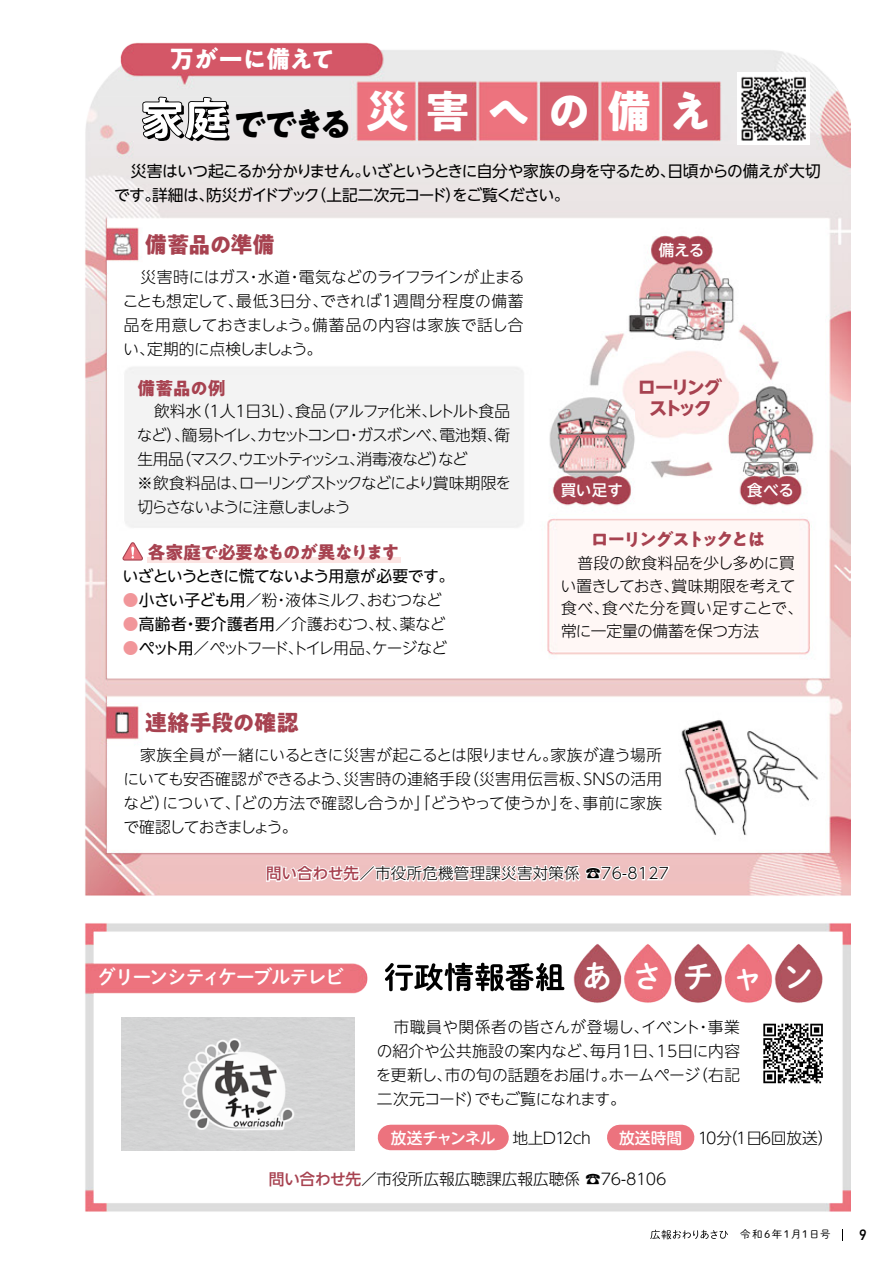
<style>
.page{position:relative;width:893px;height:1263px;background:#fff}
.page>*{position:absolute;margin:0;border:0;box-sizing:border-box;transform-origin:0 0}
.t1{font:700 44.55px "PA1 Gothic Std";letter-spacing:.36em;color:#fff}
.t2{font:30.75px "DNP Shuei M Go Std B";letter-spacing:.64em;color:#fff}
.t3{font:700 24px "PA1 Gothic Std";letter-spacing:-.005em;color:#fff}
.t4{font:700 22.5px "PA1 Gothic Std";letter-spacing:-.03em;color:#a74250}
.t5{font:19.2px "DNP Shuei M Go Std B";letter-spacing:-.075em;color:#fff}
.t6{font:700 18px "PA1 Gothic Std";letter-spacing:-.05em;color:#a74250}
.t7{font:700 18px "PA1 Gothic Std";letter-spacing:-.135em;color:#a74250}
.t8{font:700 18px/21px "UD Shin Go NT Pr 6 N";letter-spacing:-.13em;color:#a74250;text-align:center}
.t9{font:700 18px "PA1 Gothic Std";letter-spacing:-.075em;color:#a74250}
.t10{font:300 15.75px/24px "UD Shin Go NT Pr 6 N";letter-spacing:-.02em;color:#000;text-align:justify}
.t11{font:300 15.75px/22.5px "UD Shin Go NT Pro";letter-spacing:-.04em;color:#000}
.t12{font:300 15.75px/24px "UD Shin Go NT Pro";letter-spacing:-.09em;color:#000}
.t13{font:15.75px/24px "UD Shin Go NT Pro";letter-spacing:-.05em;color:#000}
.t14{font:300 15.75px "UD Shin Go NT Pro";letter-spacing:-.01em;color:#000}
.t15{font:300 15.75px "UD Shin Go NT Pro";letter-spacing:-.095em;color:#000}
.t16{font:300 15.75px "UD Shin Go NT Pro";letter-spacing:-.065em;color:#000}
.t17{font:300 15.75px "UD Shin Go NT Pr 6 N";color:#000}
.t18{font:500 15.75px "UD Shin M Go Pr 6 N";letter-spacing:-.05em;color:#fff}
.t19{font:300 15.45px "UD Shin Go NT Pr 6 N";letter-spacing:.02em;color:#000}
.t20{font:500 15.45px "UD Shin Go NT Pr 6 N";color:#fff}
.t21{font:700 15px "DIN Alternate";color:#000}
.t22{font:10.5px "Shuei M Go Std L";letter-spacing:.13em;color:#000}
.s1{color:#f1969a}
.s2{font-weight:400}
.s3{font-weight:500;color:#a74250}
.s4{font-family:"UD Shin Go NT Pr 6 N";font-weight:300;color:#000}
.s5{font-family:"UD Shin M Go Pr 6 N";font-weight:500;color:#fff}
.s6{font-weight:500}
</style>
<div class="page">
<img style="left:85px;top:42px;width:765px;height:1170px">
<svg style="left:265px;top:856px;width:406px;height:40px"></svg>
<svg style="left:121px;top:541px;width:22px;height:20px"></svg>
<div style="left:147px;top:557px;width:253px;height:6px;background:#fce5e3"></div>
<div style="left:737px;top:72px;width:72px;height:73px;background:#fff"></div>
<img style="left:741px;top:77px;width:64px;height:63px">
<svg style="left:141px;top:96px;width:88px;height:45px"></svg>
<svg style="left:385px;top:962px;width:179px;height:29px"></svg>
<img style="left:121px;top:1017px;width:233px;height:134px">
<svg style="left:763px;top:1024px;width:60px;height:59px"></svg>
<div style="left:620px;top:1125px;width:62px;height:25px;background:#ec737e"></div>
<div style="left:390px;top:1125px;width:106px;height:25px;background:#ec737e"></div>
<svg style="left:650px;top:1230px;width:78px;height:9px"></svg>
<h3 class="t3" style="left:170px;top:44px;width:167px">万が一に備えて</h3>
<h1 class="t1" style="left:233px;top:83px;width:482px"><sub>でできる</sub>災害への備え</h1>
<p class="t13" style="left:114px;top:158px;width:708px">　災害はいつ起こるか分かりません。いざというときに自分や家族の身を守るため、日頃からの備えが大切です。詳細は、防災ガイドブック（上記二次元コード）をご覧ください。</p>
<h3 class="t4" style="left:145px;top:230px;width:131px">備蓄品の準備</h3>
<p class="t20" style="left:659px;top:237px;width:47px">備える</p>
<p class="t11" style="left:123px;top:264px;width:403px;line-height:24px;text-align:justify">　災害時にはガス・水道・電気などのライフラインが止まることも想定して、最低3日分、できれば1週間分程度の備蓄品を用意しておきましょう。備蓄品の内容は家族で話し合い、定期的に点検しましょう。</p>
<p class="t9" style="left:137px;top:377px;width:90px">備蓄品の例</p>
<p class="t12" style="left:137px;top:399px;width:376px;text-indent:17px">飲料水（1人1日3L）、食品（アルファ化米、レトルト食品など）、簡易トイレ、カセットコンロ・ガスボンベ、電池類、衛生用品（マスク、ウエットティッシュ、消毒液など）など<br>※飲食料品は、ローリングストックなどにより賞味期限を切らさないように注意しましょう</p>
<p class="t6" style="left:148px;top:541px;width:253px">各家庭で必要なものが異なります</p>
<p class="t13" style="left:122px;top:563px;width:333px">いざというときに慌てないよう用意が必要です。</p>
<p class="t16" style="left:123px;top:587px;width:320px"><span class="s1">●</span><span class="s2">小さい子ども用／</span>粉・液体ミルク、おむつなど</p>
<p class="t11" style="left:123px;top:612px;width:324px"><span class="s1">●</span><span class="s2">高齢者・要介護者用／</span>介護おむつ、杖、薬など</p>
<p class="t15" style="left:123px;top:635px;width:326px"><span class="s1">●</span><span class="s2">ペット用／</span>ペットフード、トイレ用品、ケージなど</p>
<p class="t8" style="left:638px;top:376px;width:86px">ローリングストック</p>
<p class="t20" style="left:561px;top:477px;width:63px">買い足す</p>
<p class="t20" style="left:747px;top:477px;width:48px">食べる</p>
<p class="t7" style="left:591px;top:528px;width:176px">ローリングストックとは</p>
<p class="t11" style="left:560px;top:551px;width:244px">　普段の飲食料品を少し多めに買い置きしておき、賞味期限を考えて食べ、食べた分を買い足すことで、常に一定量の備蓄を保つ方法</p>
<h3 class="t4" style="left:145px;top:708px;width:156px">連絡手段の確認</h3>
<p class="t10" style="left:123px;top:742px;width:540px">　家族全員が一緒にいるときに災害が起こるとは限りません。家族が違う場所にいても安否確認ができるよう、災害時の連絡手段（災害用伝言板、ＳＮＳの活用など）について、「どの方法で確認し合うか」「どうやって使うか」を、事前に家族で確認しておきましょう。</p>
<p class="t19" style="left:266px;top:861px;width:405px"><span class="s3">問い合わせ先</span>／市役所危機管理課災害対策係 ☎76-8127</p>
<p class="t5" style="left:97px;top:963px;width:249px">グリーンシティケーブルテレビ</p>
<h2 class="t2" style="left:582px;top:954px;width:233px">あさチャン</h2>
<p class="t10" style="left:376px;top:1014px;width:366px">　市職員や関係者の皆さんが登場し、イベント・事業の紹介や公共施設の案内など、毎月1日、15日に内容を更新し、市の旬の話題をお届け。ホームページ（右記二次元コード）でもご覧になれます。</p>
<p class="t18" style="left:391px;top:1124px;width:202px">放送チャンネル <span class="s4">地上Ｄ12ch</span></p>
<p class="t17" style="left:619px;top:1125px;width:216px"><span class="s5">放送時間</span> 10分（1日6回放送）</p>
<p class="t14" style="left:269px;top:1166px;width:399px"><span class="s3">問い合わせ先</span><span class="s6">／</span>市役所広報広聴課広報広聴係 ☎76-8106</p>
<p class="t22" style="left:740px;top:1227px;width:92px">令和6年1月1日号</p>
<p class="t21" style="left:859px;top:1224px;width:9px">9</p>
</div>
